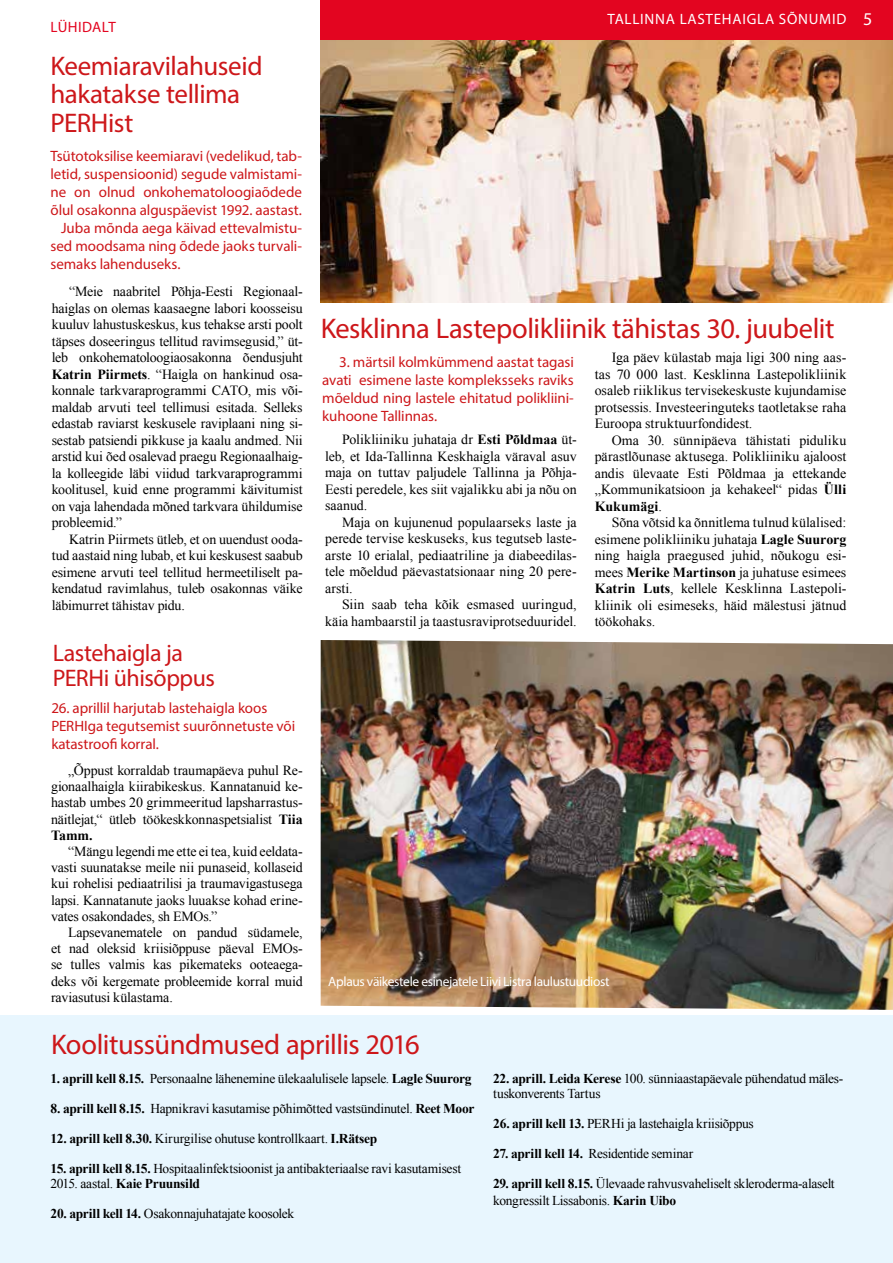
<style>
.page{position:relative;width:893px;height:1263px;background:#fff}
.page>*{position:absolute;margin:0;border:0;box-sizing:border-box;transform-origin:0 0}
.t1{font:28.5px "Myriad Pro";letter-spacing:-.02em;color:#cd171a}
.t2{font:27px/28.5px "Myriad Pro";letter-spacing:-.015em;color:#cd171a}
.t3{font:24px/25.5px "Myriad Pro";letter-spacing:-.02em;color:#cd171a}
.t4{font:18px "Myriad Pro";color:#fff}
.t5{font:15px/18px "Myriad Pro";letter-spacing:-.005em;color:#cd171a;text-align:justify}
.t6{font:15px "Myriad Pro";letter-spacing:.05em;color:#fff}
.t7{font:15px "Myriad Pro";letter-spacing:.025em;color:#e30520}
.t8{font:13.95px/16.5px "Times New Roman";letter-spacing:-.005em;color:#000;text-align:justify}
.t9{font:13.5px/15px "Times New Roman";letter-spacing:-.02em;color:#000}
.t10{font:13.5px "Myriad Pro";letter-spacing:-.03em;color:#fff}
.s1{font-weight:700}
</style>
<div class="page">
<img style="left:321px;top:40px;width:572px;height:262px">
<div style="left:321px;top:0;width:572px;height:40px;background:#e30520"></div>
<div style="left:0;top:1015px;width:893px;height:248px;background:#e8f6fe"></div>
<img style="left:321px;top:640px;width:572px;height:370px">
<div style="left:559px;top:317px;width:7px;height:6px;border:3px solid #fff;border-radius:50%"></div>
<img style="left:566px;top:240px;width:271px;height:63px">
<p class="t7" style="left:51px;top:18px;width:67px">LÜHIDALT</p>
<h2 class="t2" style="left:50px;top:51px;width:214px">Keemiaravilahuseid hakatakse tellima<br>PERHist</h2>
<p class="t5" style="left:50px;top:146px;width:253px">Tsütotoksilise keemiaravi (vedelikud, tab-</p>
<p class="t5" style="left:50px;top:164px;width:253px">letid, suspensioonid) segude valmistami-</p>
<p class="t5" style="left:50px;top:182px;width:253px">ne on olnud onkohematoloogiaõdede</p>
<p class="t5" style="left:50px;top:200px;width:253px">õlul osakonna alguspäevist 1992. aastast.</p>
<p class="t5" style="left:61px;top:218px;width:242px">Juba mõnda aega käivad ettevalmistu-</p>
<p class="t5" style="left:50px;top:236px;width:253px">sed moodsama ning õdede jaoks turvali-</p>
<p class="t5" style="left:50px;top:254px;width:132px">semaks lahenduseks.</p>
<p class="t8" style="left:52px;top:283px;width:252px;text-indent:17px">“Meie naabritel Põhja-Eesti Regionaal&shy;haiglas on olemas kaasaegne labori koosseisu kuuluv lahustuskeskus, kus tehakse arsti poolt täpses doseeringus tellitud ravimsegusid,” üt&shy;leb onkohematoloogiaosakonna õendusjuht <span class="s1">Katrin Piirmets</span>. “Haigla on hankinud osa&shy;konnale tarkvaraprogrammi CATO, mis või&shy;maldab arvuti teel tellimusi esitada. Selleks edastab raviarst keskusele raviplaani ning si&shy;sestab patsiendi pikkuse ja kaalu andmed. Nii arstid kui õed osalevad praegu Regionaalhaig&shy;la kolleegide läbi viidud tarkvaraprogrammi koolitusel, kuid enne programmi käivitumist on vaja lahendada mõned tarkvara ühildumise probleemid.”</p>
<p class="t8" style="left:52px;top:530px;width:252px;text-indent:17px">Katrin Piirmets ütleb, et on uuendust ooda&shy;tud aastaid ning lubab, et kui keskusest saabub esimene arvuti teel tellitud hermeetiliselt pa&shy;kendatud ravimlahus, tuleb osakonnas väike läbimurret tähistav pidu.</p>
<h3 class="t3" style="left:53px;top:640px;width:164px">Lastehaigla ja<br>PERHi ühisõppus</h3>
<p class="t5" style="left:51px;top:698px;width:245px;text-align:left">26. aprillil harjutab lastehaigla koos<br>PERHIga tegutsemist suurõnnetuste või katastroofi korral.</p>
<p class="t8" style="left:51px;top:762px;width:253px;text-indent:17px">„Õppust korraldab traumapäeva puhul Re&shy;gionaalhaigla kiirabikeskus. Kannatanuid ke&shy;hastab umbes 20 grimmeeritud lapsharrastus&shy;näitlejat,“ ütleb töökeskkonnaspetsialist <span class="s1">Tiia Tamm.</span></p>
<p class="t8" style="left:51px;top:843px;width:253px;text-indent:17px">“Mängu legendi me ette ei tea, kuid eeldata&shy;vasti suunatakse meile nii punaseid, kollaseid kui rohelisi pediaatrilisi ja traumavigastusega lapsi. Kannatanute jaoks luuakse kohad erine&shy;vates osakondades, sh EMOs.”</p>
<p class="t8" style="left:51px;top:924px;width:253px;text-indent:17px">Lapsevanematele on pandud südamele, et nad oleksid kriisiõppuse päeval EMOs&shy;se tulles valmis kas pikemateks ooteaega&shy;deks või kergemate probleemide korral muid raviasutusi külastama.</p>
<p class="t6" style="left:608px;top:10px;width:240px">TALLINNA LASTEHAIGLA SÕNUMID</p>
<h1 class="t1" style="left:321px;top:311px;width:515px">Kesklinna Lastepolikliinik tähistas 30. juubelit</h1>
<p class="t5" style="left:322px;top:353px;width:253px;text-indent:17px">3. märtsil kolmkümmend aastat tagasi avati esimene laste kompleksseks raviks mõeldud ning lastele ehitatud polikliini&shy;kuhoone Tallinnas.</p>
<p class="t8" style="left:595px;top:349px;width:253px;text-indent:17px">Iga päev külastab maja ligi 300 ning aas&shy;tas 70 000 last. Kesklinna Lastepolikliinik osaleb riiklikus tervisekeskuste kujundamise protsessis. Investeeringuteks taotletakse raha Euroopa struktuurfondidest.</p>
<p class="t8" style="left:595px;top:432px;width:253px;text-indent:17px">Oma 30. sünnipäeva tähistati piduliku pärastlõunase aktusega. Polikliiniku ajaloost andis ülevaate Esti Põldmaa ja ettekande „Kommunikatsioon ja kehakeel“ pidas <span class="s1">Ülli Kukumägi</span>.</p>
<p class="t8" style="left:595px;top:514px;width:253px;text-indent:17px">Sõna võtsid ka õnnitlema tulnud külalised: esimene polikliiniku juhataja <span class="s1">Lagle Suurorg </span>ning haigla praegused juhid, nõukogu esi&shy;mees <span class="s1">Merike Martinson</span> ja juhatuse esimees <span class="s1">Katrin Luts</span>, kellele Kesklinna Lastepoli&shy;kliinik oli esimeseks, häid mälestusi jätnud töökohaks.</p>
<p class="t8" style="left:325px;top:431px;width:253px;text-indent:17px">Polikliiniku juhataja dr <span class="s1">Esti Põldmaa</span> üt&shy;leb, et Ida-Tallinna Keskhaigla väraval asuv maja on tuttav paljudele Tallinna ja Põhja-Eesti peredele, kes siit vajalikku abi ja nõu on saanud.</p>
<p class="t8" style="left:325px;top:513px;width:253px;text-indent:17px">Maja on kujunenud populaarseks laste ja perede tervise keskuseks, kus tegutseb laste&shy;arste 10 erialal, pediaatriline ja diabeedilas&shy;tele mõeldud päevastatsionaar ning 20 pere&shy;arsti.</p>
<p class="t8" style="left:325px;top:596px;width:253px;text-align:right">Siin saab teha kõik esmased uuringud, käia hambaarstil ja taastusraviprotseduuridel.</p>
<p class="t10" style="left:328px;top:973px;width:283px">Aplaus väikestele esinejatele Liivi Listra laulustuudiost</p>
<h1 class="t1" style="left:51px;top:1027px;width:370px">Koolitussündmused aprillis 2016</h1>
<p class="t9" style="left:51px;top:1071px;width:422px"><span class="s1">1. aprill kell 8.15.</span> Personaalne lähenemine ülekaalulisele lapsele. <span class="s1">Lagle Suurorg</span></p>
<p class="t9" style="left:51px;top:1101px;width:425px"><span class="s1">8. aprill kell 8.15.</span> Hapnikravi kasutamise põhimõtted vastsündinutel. <span class="s1">Reet Moor</span></p>
<p class="t9" style="left:51px;top:1131px;width:328px"><span class="s1">12. aprill kell 8.30.</span> Kirurgilise ohutuse kontrollkaart. <span class="s1">I.Rätsep</span></p>
<p class="t9" style="left:51px;top:1161px;width:412px"><span class="s1">15. aprill kell 8.15.</span> Hospitaalinfektsioonist ja antibakteriaalse ravi kasutamisest<br>2015. aastal. <span class="s1">Kaie Pruunsild</span></p>
<p class="t9" style="left:51px;top:1206px;width:245px"><span class="s1">20. aprill kell 14.</span> Osakonnajuhatajate koosolek</p>
<p class="t9" style="left:493px;top:1071px;width:352px"><span class="s1">22. aprill. Leida Kerese</span> 100. sünniaastapäevale pühendatud mäles&shy;tuskonverents Tartus</p>
<p class="t9" style="left:493px;top:1116px;width:262px"><span class="s1">26. aprill kell 13.</span> PERHi ja lastehaigla kriisiõppus</p>
<p class="t9" style="left:493px;top:1146px;width:202px"><span class="s1">27. aprill kell 14.</span> Residentide seminar</p>
<p class="t9" style="left:493px;top:1175px;width:343px;line-height:16.2px"><span class="s1">29. aprill kell 8.15.</span> Ülevaade rahvusvaheliselt skleroderma-alaselt kongressilt Lissabonis. <span class="s1">Karin Uibo</span></p>
<p class="t4" style="left:863px;top:8px;width:11px">5</p>
</div>
